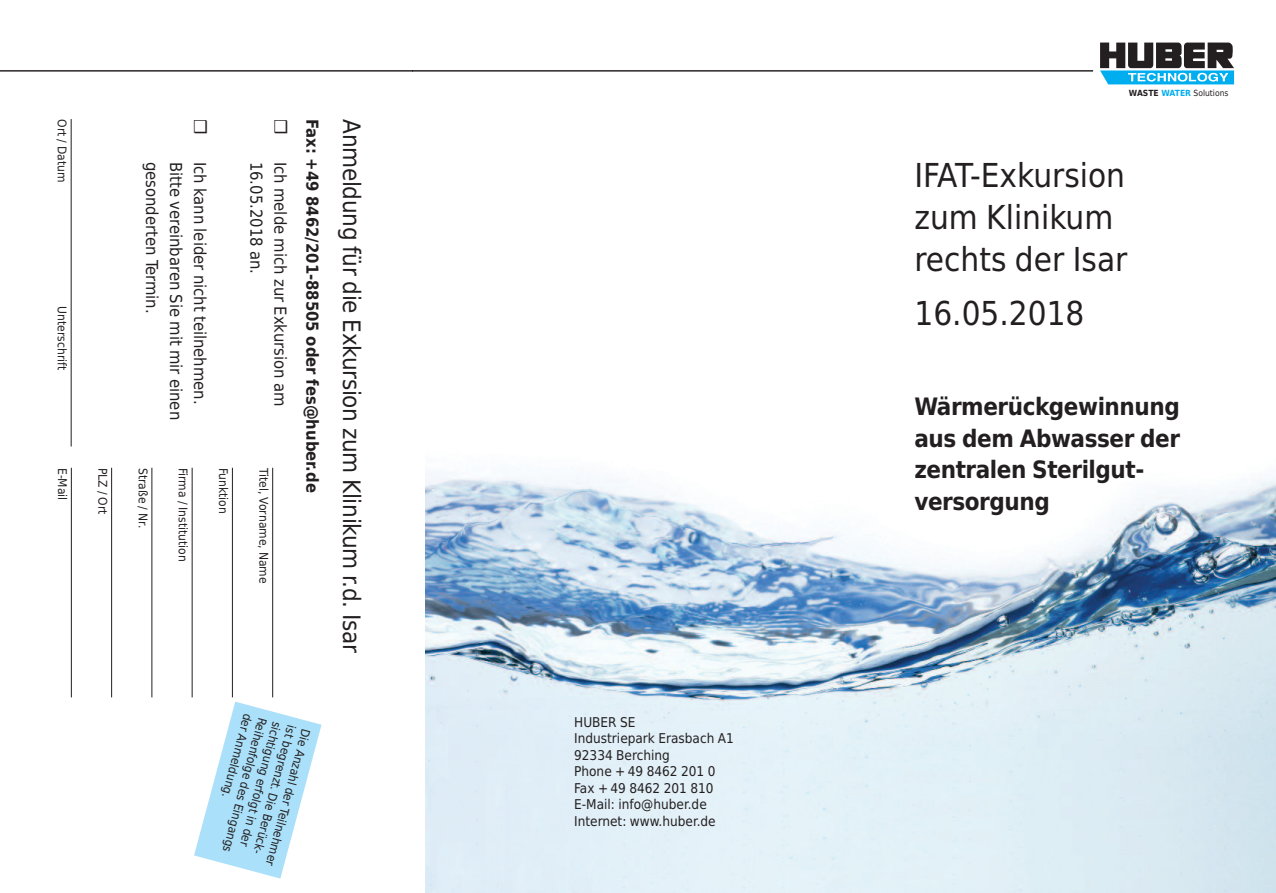
<style>
.page{position:relative;width:1276px;height:893px;background:#fff}
.page>*{position:absolute;margin:0;border:0;box-sizing:border-box;transform-origin:0 0}
.t1{font:33px/42px "Huber Tec";color:#231f20}
.t2{font:700 24px/31.5px "Huber Tec";letter-spacing:-.02em;color:#231f20}
.t3{font:24px "Huber Tec";letter-spacing:-.01em;color:#231f20}
.t4{font:16.5px/24px "Huber Tec";color:#231f20}
.t5{font:700 16.5px "Huber Tec";color:#231f20}
.t6{font:700 16.5px "Huber Tec";color:#231f20;scale:1.15 1}
.t7{font:13.5px/16.5px "Huber Tec";color:#231f20}
.t8{font:12px/15px "Huber Tec";color:#231f20}
.t9{font:8.55px "Huber Tec";color:#231f20}
.s1{font-weight:700}
.s2{font-weight:700;color:#00aeef}
</style>
<div class="page">
<img style="left:425px;top:468px;width:851px;height:425px">
<hr style="left:0;top:71px;width:438px;height:1px;background:#231f20">
<hr style="left:412px;top:71px;width:451px;height:1px;background:#231f20">
<svg style="left:1100px;top:43px;width:134px;height:41px"></svg>
<hr style="left:838px;top:71px;width:255px;height:1px;background:#231f20">
<hr style="left:71px;top:119px;width:1px;height:327px;background:#231f20">
<svg style="left:194px;top:702px;width:127px;height:176px"></svg>
<hr style="left:272px;top:468px;width:1px;height:229px;background:#231f20">
<hr style="left:232px;top:468px;width:1px;height:229px;background:#231f20">
<hr style="left:192px;top:468px;width:1px;height:229px;background:#231f20">
<hr style="left:151px;top:468px;width:1px;height:229px;background:#231f20">
<hr style="left:111px;top:468px;width:1px;height:229px;background:#231f20">
<hr style="left:71px;top:468px;width:1px;height:229px;background:#231f20">
<p class="t8" style="left:70px;top:119px;width:65px;rotate:90deg">Ort / Datum</p>
<p class="t8" style="left:70px;top:306px;width:65px;rotate:90deg">Unterschrift</p>
<p class="t8" style="left:70px;top:468px;width:34px;rotate:90deg">E-Mail</p>
<p class="t8" style="left:110px;top:468px;width:48px;rotate:90deg">PLZ / Ort</p>
<h3 class="t6" style="left:209px;top:119px;width:15px;rotate:90deg">❒</h3>
<h3 class="t4" style="left:212px;top:162px;width:260px;rotate:90deg">Ich kann leider nicht teilnehmen.<br>Bitte vereinbaren Sie mit mir einen gesonderten Termin.</h3>
<p class="t8" style="left:150px;top:468px;width:62px;rotate:90deg">Straße / Nr.</p>
<p class="t8" style="left:191px;top:468px;width:96px;rotate:90deg">Firma / Institution</p>
<p class="t8" style="left:231px;top:468px;width:48px;rotate:90deg">Funktion</p>
<h3 class="t6" style="left:290px;top:119px;width:15px;rotate:90deg">❒</h3>
<h3 class="t4" style="left:292px;top:162px;width:246px;rotate:90deg">Ich melde mich zur Exkursion am<br>16.05.2018 an.</h3>
<p class="t8" style="left:271px;top:468px;width:117px;rotate:90deg">Titel, Vorname, Name</p>
<h3 class="t5" style="left:322px;top:119px;width:375px;rotate:90deg">Fax: +49 8462/201-88505 oder fes@huber.de</h3>
<h2 class="t3" style="left:366px;top:119px;width:535px;rotate:90deg">Anmeldung für die Exkursion zum Klinikum r.d. Isar</h2>
<p class="t8" style="left:313px;top:731px;width:142px;rotate:105deg">D ei Anzahl der Tei nl ehmer ist begrenzt. D ei Berück&shy;s ci ht gi ung erfo gl t ni der<br>Re hi enfo gl e des E ni gangs der Anme dl ung.</p>
<p class="t7" style="left:574px;top:714px;width:161px">HUBER SE<br>Industriepark Erasbach A1<br>92334 Berching<br>Phone + 49 8462 201 0<br>Fax + 49 8462 201 810<br>E-Mail: info@huber.de<br>Internet: www.huber.de</p>
<p class="t9" style="left:1129px;top:86px;width:101px"><span class="s1">WASTE</span> <span class="s2">WATER</span> Solutions</p>
<h1 class="t1" style="left:914px;top:154px;width:214px">IFAT-Exkursion zum Klinikum rechts der Isar</h1>
<h1 class="t1" style="left:914px;top:293px;width:171px">16.05.2018</h1>
<h2 class="t2" style="left:914px;top:391px;width:267px">Wärmerückgewinnung aus dem Abwasser der zentralen Sterilgut&shy;versorgung</h2>
</div>
